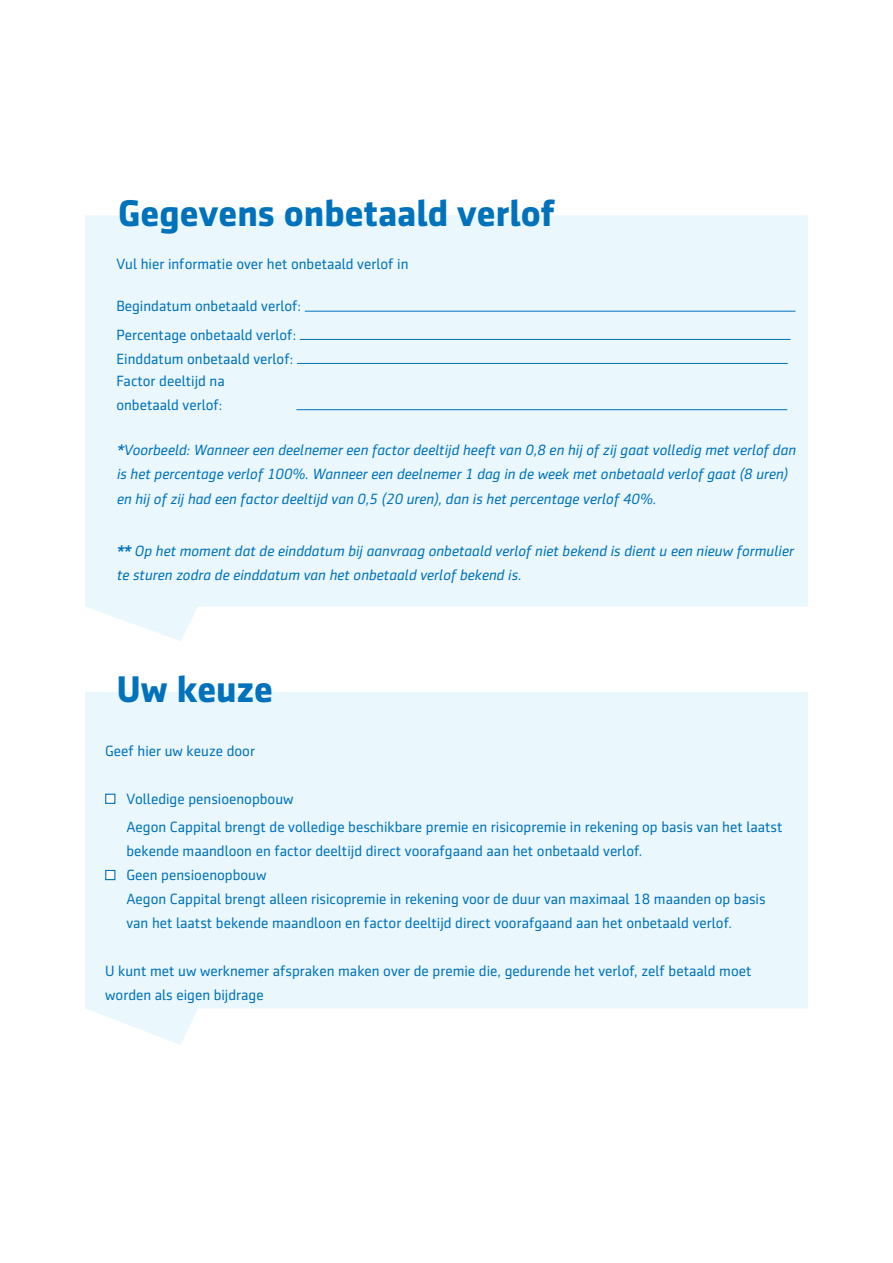
<style>
.page{position:relative;width:893px;height:1263px;background:#fff}
.page>*{position:absolute;margin:0;border:0;box-sizing:border-box;transform-origin:0 0}
._1__Titels{font:700 37.5px "Sentico Sans DT";color:#0072bc}
._4__Tekst_formulier{font:15px/24px "Sentico Sans DT";color:#0072bc}
.t1{font:italic 15px/24px "Sentico Sans DT";color:#0072bc}
.s1{font-weight:700}
.s2{font-weight:800}
</style>
<div class="page">
<svg style="left:85px;top:692px;width:723px;height:353px;background:#ecf7fd"></svg>
<div style="left:105px;top:794px;width:10px;height:10px;background:#fff;border:1px solid #0072bc"></div>
<div style="left:105px;top:870px;width:10px;height:10px;background:#fff;border:1px solid #0072bc"></div>
<svg style="left:85px;top:215px;width:723px;height:426px;background:#ebf7fd"></svg>
<hr style="left:305px;top:311px;width:490px;height:1px;background:#0072bc">
<hr style="left:300px;top:339px;width:491px;height:1px;background:#0072bc">
<hr style="left:297px;top:363px;width:491px;height:1px;background:#0072bc">
<hr style="left:296px;top:409px;width:491px;height:1px;background:#0072bc">
<p class="_1__Titels" style="left:118px;top:191px;width:438px">Gegevens onbetaald verlof</p>
<p class="_4__Tekst_formulier" style="left:116px;top:252px;width:294px">Vul hier informatie over het onbetaald verlof in</p>
<p class="_4__Tekst_formulier" style="left:116px;top:294px;width:186px">Begindatum onbetaald verlof:</p>
<p class="_4__Tekst_formulier" style="left:116px;top:323px;width:181px">Percentage onbetaald verlof:<br>Einddatum onbetaald verlof:</p>
<p class="_4__Tekst_formulier" style="left:116px;top:369px;width:110px">Factor deeltijd na onbetaald verlof:</p>
<p class="t1" style="left:116px;top:438px;width:681px"><span class="s1">*</span>Voorbeeld: Wanneer een deelnemer een factor deeltijd heeft van 0,8 en hij of zij gaat volledig met verlof dan is het percentage verlof 100%. Wanneer een deelnemer 1 dag in de week met onbetaald verlof gaat (8 uren) en hij of zij had een factor deeltijd van 0,5 (20 uren), dan is het percentage verlof 40%.</p>
<p class="t1" style="left:116px;top:539px;width:678px"><span class="s2">**</span> Op het moment dat de einddatum bij aanvraag onbetaald verlof niet bekend is dient u een nieuw formulier te sturen zodra de einddatum van het onbetaald verlof bekend is.</p>
<p class="_1__Titels" style="left:117px;top:667px;width:158px">Uw keuze</p>
<p class="_4__Tekst_formulier" style="left:105px;top:739px;width:151px">Geef hier uw keuze door</p>
<p class="_4__Tekst_formulier" style="left:126px;top:787px;width:169px">Volledige pensioenopbouw</p>
<p class="_4__Tekst_formulier" style="left:126px;top:815px;width:658px">Aegon Cappital brengt de volledige beschikbare premie en risicopremie in rekening op basis van het laatst bekende maandloon en factor deeltijd direct voorafgaand aan het onbetaald verlof.<br>Geen pensioenopbouw<br>Aegon Cappital brengt alleen risicopremie in rekening voor de duur van maximaal 18 maanden op basis van het laatst bekende maandloon en factor deeltijd direct voorafgaand aan het onbetaald verlof.</p>
<p class="_4__Tekst_formulier" style="left:105px;top:959px;width:648px">U kunt met uw werknemer afspraken maken over de premie die, gedurende het verlof, zelf betaald moet worden als eigen bijdrage</p>
</div>
